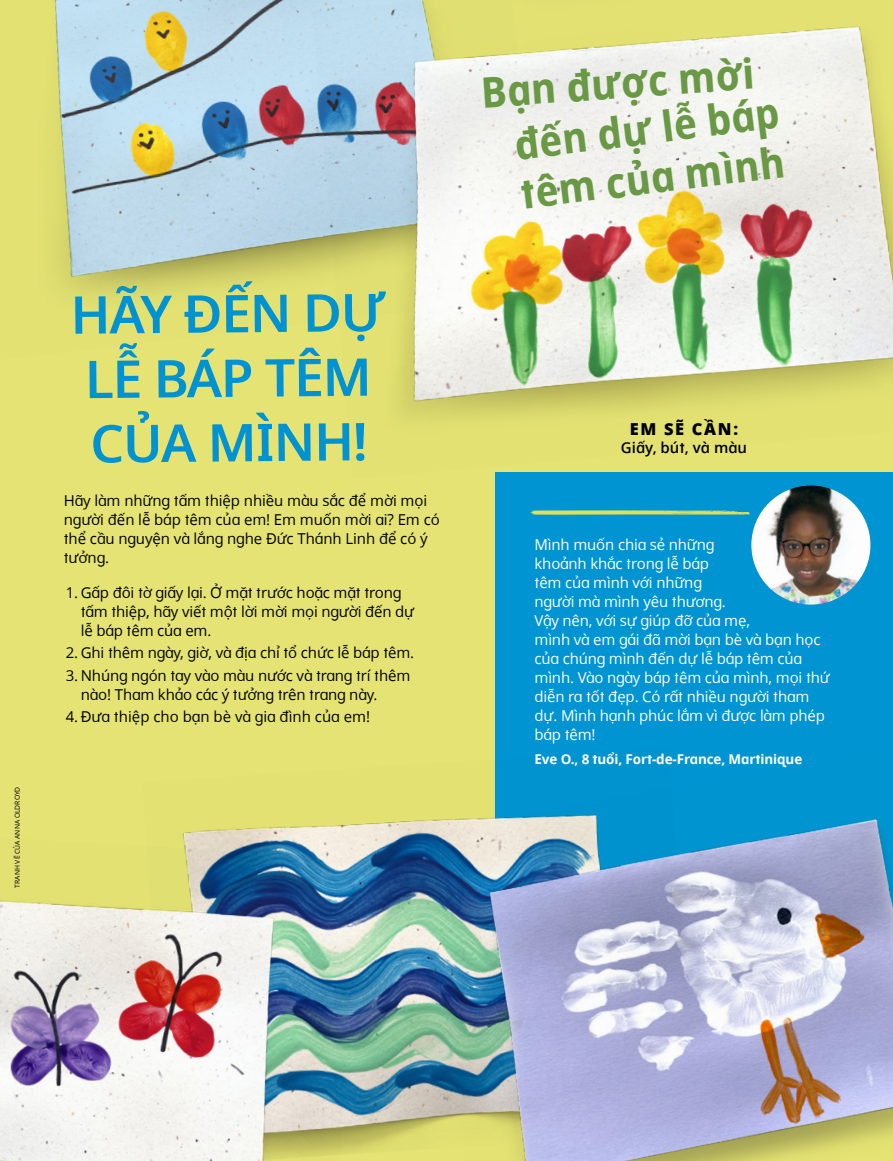
<style>
.page{position:relative;width:893px;height:1161px;background:#e4e373}
.page>*{position:absolute;margin:0;border:0;box-sizing:border-box;transform-origin:0 0}
.h1_Dots{font:600 52.05px/64.3px "Dots Solid Condlds Lat";color:#0092d1;scale:1.12 1}
.p1_label_Dots{font:700 42px/49.5px "Dots Solid Condlds Lat";color:#699944}
.p1_title_aside_sideb{font:800 16.5px "Dots Solidlds Lat";letter-spacing:.1em;color:#000}
.p1_decimal-1{font:15px/19px "Dots Solidlds Lat";letter-spacing:-.01em;color:#000}
.p1_blockquote_first{font:15px/19px "Dots Solidlds Lat";letter-spacing:-.01em;color:#fff}
.p1_aside_sidebar_fir{font:600 15px "Dots Solidlds Lat";color:#000}
.p1_blockquote_bio{font:700 13.5px "Dots Solidlds Lat";letter-spacing:-.01em;color:#fff}
.t1{font:6.75px "Dots Solidlds Lat";color:#000}
</style>
<div class="page">
<div style="left:495px;top:472px;width:398px;height:477px;background:#0095d2"></div>
<img style="left:54px;top:0;width:257px;height:295px">
<img style="left:311px;top:0;width:582px;height:417px">
<img style="left:751px;top:485px;width:119px;height:119px;border-radius:60px">
<svg style="left:530px;top:510px;width:220px;height:5px"></svg>
<img style="left:182px;top:821px;width:222px;height:331px">
<img style="left:0;top:838px;width:357px;height:323px">
<img style="left:404px;top:814px;width:489px;height:347px">
<p class="t1" style="left:13px;top:887px;width:102px;rotate:-90deg">TRANH VẼ CỦA ANNA OLDROYD</p>
<p class="h1_Dots" style="left:71px;top:282px;width:282px">HÃY ĐẾN DỰ<br>LỄ BÁP TÊM<br>CỦA MÌNH!</p>
<p class="p1_decimal-1" style="left:64px;top:491px;width:377px">Hãy làm những tấm thiệp nhiều màu sắc để mời mọi người đến lễ báp têm của em! Em muốn mời ai? Em có thể cầu nguyện và lắng nghe Đức Thánh Linh để có ý tưởng.</p>
<p class="p1_decimal-1" style="left:81px;top:583px;width:335px;text-indent:-15px">1. Gấp đôi tờ giấy lại. Ở mặt trước hoặc mặt trong tấm thiệp, hãy viết một lời mời mọi người đến dự lễ báp têm của em.</p>
<p class="p1_decimal-1" style="left:66px;top:643px;width:350px">2. Ghi thêm ngày, giờ, và địa chỉ tổ chức lễ báp têm.</p>
<p class="p1_decimal-1" style="left:81px;top:666px;width:331px;text-indent:-15px">3. Nhúng ngón tay vào màu nước và trang trí thêm nào! Tham khảo các ý tưởng trên trang này.</p>
<p class="p1_decimal-1" style="left:66px;top:707px;width:306px">4. Đưa thiệp cho bạn bè và gia đình của em!</p>
<p class="p1_label_Dots" style="left:480px;top:68px;width:275px;rotate:-4deg">Bạn được mời</p>
<p class="p1_label_Dots" style="left:512px;top:121px;width:267px;rotate:-7deg">đến dự lễ báp têm của mình</p>
<p class="p1_title_aside_sideb" style="left:630px;top:416px;width:110px">EM SẼ CẦN:</p>
<p class="p1_aside_sidebar_fir" style="left:621px;top:436px;width:128px">Giấy, bút, và màu</p>
<p class="p1_blockquote_first" style="left:534px;top:535px;width:297px">Mình muốn chia sẻ những<br>khoảnh khắc trong lễ báp<br>têm của mình với những<br>người mà mình yêu thương.<br>Vậy nên, với sự giúp đỡ của mẹ,<br>mình và em gái đã mời bạn bè và bạn học của chúng mình đến dự lễ báp têm của mình. Vào ngày báp têm của mình, mọi thứ diễn ra tốt đẹp. Có rất nhiều người tham dự. Mình hạnh phúc lắm vì được làm phép báp têm!</p>
<p class="p1_blockquote_bio" style="left:534px;top:749px;width:269px">Eve O., 8 tuổi, Fort-de-France, Martinique</p>
</div>
